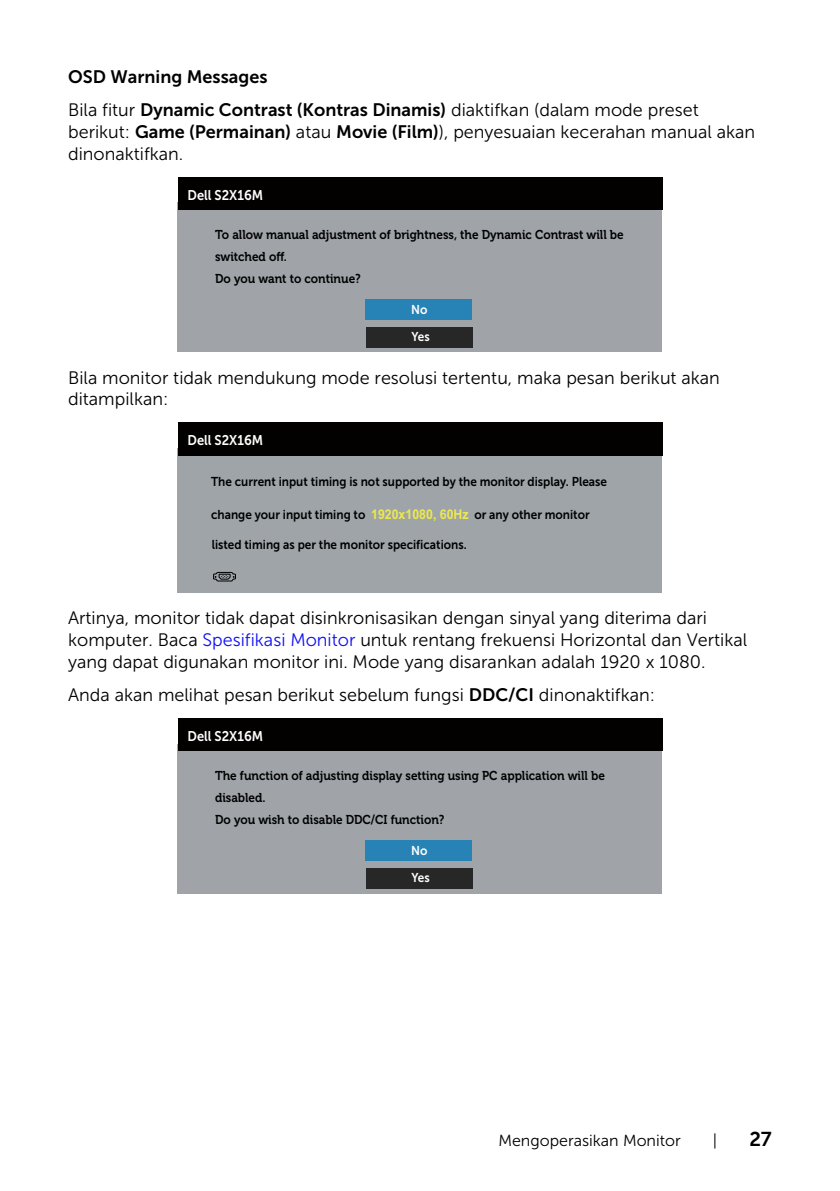
<style>
.page{position:relative;width:840px;height:1191px;background:#fff}
.page>*{position:absolute;margin:0;border:0;box-sizing:border-box;transform-origin:0 0}
.t1{font:20px "Museo Sans For Dell 700";color:#000}
.t2{font:18px/21.6px "Museo Sans For Dell 300";color:#000}
.t3{font:18px "Museo Sans For Dell 700";color:#000}
.t4{font:16px "Museo Sans For Dell 300";color:#000}
.t5{font:14px "Museo Sans For Dell 700";color:#fff;scale:.92 1}
.t6{font:700 12.8px/21.6px "Museo For Dell";color:#000;scale:.92 1}
.t7{font:12.8px "Museo Sans For Dell 700";color:#000;scale:.92 1}
.t8{font:12.8px/27.2px "Museo Sans For Dell 700";color:#fff;scale:.92 1}
.s1{font-family:"Museo Sans For Dell 700"}
.s2{font-family:"Arial";font-weight:700;font-size:13.4px;color:#ece94f}
.s3{color:#1111f6}
</style>
<div class="page">
<div style="left:177px;top:203px;width:485px;height:149px;background:#a0a4a9"></div>
<div style="left:178px;top:177px;width:484px;height:33px;background:#030000"></div>
<div style="left:365px;top:299px;width:107px;height:20px;background:#2782b5"></div>
<div style="left:365px;top:327px;width:107px;height:20px;background:#272727"></div>
<div style="left:177px;top:448px;width:485px;height:145px;background:#9fa4a8"></div>
<div style="left:178px;top:423px;width:484px;height:33px;background:#030000"></div>
<svg style="left:213px;top:571px;width:23px;height:11px"></svg>
<div style="left:177px;top:744px;width:485px;height:149px;background:#a0a4a9"></div>
<div style="left:178px;top:718px;width:484px;height:33px;background:#030000"></div>
<div style="left:365px;top:840px;width:107px;height:20px;background:#2782b5"></div>
<div style="left:365px;top:868px;width:107px;height:20px;background:#272727"></div>
<p class="t3" style="left:68px;top:67px;width:201px">OSD Warning Messages</p>
<p class="t2" style="left:68px;top:99px;width:688px">Bila fitur <span class="s1">Dynamic Contrast (Kontras Dinamis)</span> diaktifkan (dalam mode preset berikut: <span class="s1">Game (Permainan)</span> atau <span class="s1">Movie (Film)</span>), penyesuaian kecerahan manual akan dinonaktifkan.</p>
<p class="t5" style="left:187px;top:187px;width:84px">Dell S2X16M</p>
<p class="t6" style="left:215px;top:224px;width:445px">To allow manual adjustment of brightness, the Dynamic Contrast will be</p>
<p class="t6" style="left:215px;top:246px;width:160px">switched off.<br>Do you want to continue?</p>
<p class="t8" style="left:411px;top:296px;width:22px">No<br>Yes</p>
<p class="t2" style="left:68px;top:367px;width:653px">Bila monitor tidak mendukung mode resolusi tertentu, maka pesan berikut akan ditampilkan:</p>
<p class="t5" style="left:187px;top:433px;width:84px">Dell S2X16M</p>
<p class="t7" style="left:211px;top:474px;width:431px">The current input timing is not supported by the monitor display. Please</p>
<p class="t7" style="left:211px;top:507px;width:413px">change your input timing to <span class="s2">1920x1080, 60Hz</span> or any other monitor</p>
<p class="t7" style="left:211px;top:537px;width:278px">listed timing as per the monitor specifications.</p>
<p class="t2" style="left:68px;top:607px;width:680px">Artinya, monitor tidak dapat disinkronisasikan dengan sinyal yang diterima dari komputer. Baca <span class="s3">Spesifikasi Monitor</span> untuk rentang frekuensi Horizontal dan Vertikal yang dapat digunakan monitor ini. Mode yang disarankan adalah 1920 x 1080.</p>
<p class="t2" style="left:68px;top:684px;width:588px">Anda akan melihat pesan berikut sebelum fungsi <span class="s1">DDC/CI</span> dinonaktifkan:</p>
<p class="t5" style="left:187px;top:728px;width:84px">Dell S2X16M</p>
<p class="t6" style="left:215px;top:765px;width:425px">The function of adjusting display setting using PC application will be</p>
<p class="t6" style="left:215px;top:787px;width:251px">disabled.<br>Do you wish to disable DDC/CI function?</p>
<p class="t8" style="left:411px;top:837px;width:22px">No<br>Yes</p>
<p class="t4" style="left:498px;top:1131px;width:184px">Mengoperasikan Monitor</p>
<p class="t4" style="left:712px;top:1131px;width:6px">|</p>
<p class="t1" style="left:749px;top:1127px;width:24px">27</p>
</div>
